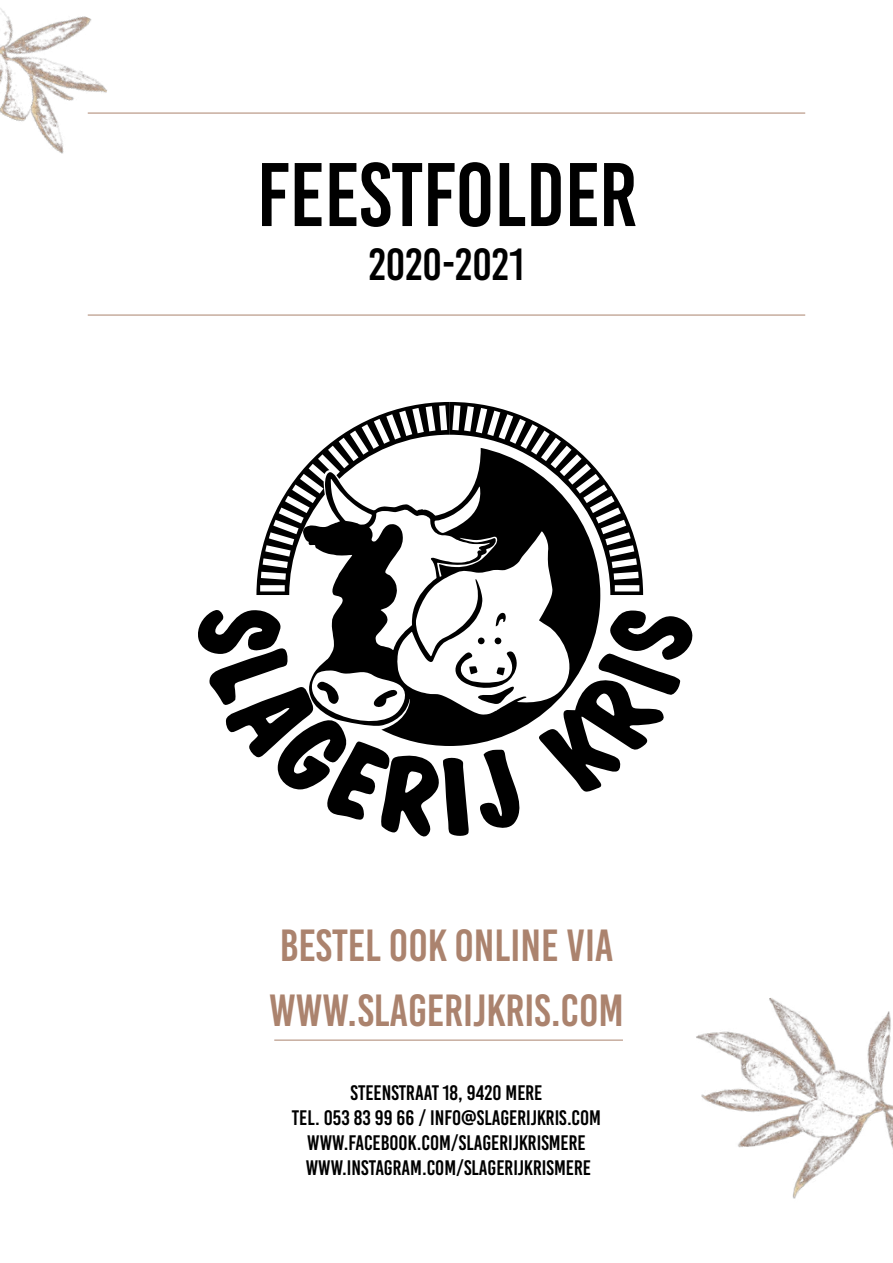
<style>
.page{position:relative;width:893px;height:1263px;background:#fff}
.page>*{position:absolute;margin:0;border:0;box-sizing:border-box;transform-origin:0 0}
.t1{font:90px "Bebas Kai";color:#000}
.t2{font:45px/64.8px "Bebas Kai";color:#ab836e}
.t3{font:45px "Bebas Kai";color:#000}
.t4{font:21px/25.2px "Bebas Kai";color:#000;text-align:center}
</style>
<div class="page">
<svg style="left:334px;top:595px;width:266px;height:131px"></svg>
<svg style="left:256px;top:402px;width:387px;height:193px"></svg>
<svg style="left:537px;top:610px;width:156px;height:182px"></svg>
<svg style="left:198px;top:609px;width:328px;height:228px"></svg>
<hr style="left:88px;top:315px;width:717px;height:1px;background:#ab836e">
<hr style="left:88px;top:113px;width:717px;height:1px;background:#ab836e">
<hr style="left:274px;top:1040px;width:349px;height:1px;background:#ab836e">
<img style="left:696px;top:998px;width:197px;height:201px">
<img style="left:0;top:8px;width:130px;height:146px">
<h1 class="t1" style="left:257px;top:147px;width:382px">FEESTFOLDER</h1>
<h2 class="t3" style="left:369px;top:240px;width:157px">2020-2021</h2>
<h2 class="t2" style="left:269px;top:914px;width:356px">BESTEL OOK ONLINE VIA<br>WWW.SLAGERIJKRIS.COM</h2>
<p class="t4" style="left:292px;top:1080px;width:311px">STEENSTRAAT 18, 9420 MERE<br>TEL. 053 83 99 66 / INFO@SLAGERIJKRIS.COM WWW.FACEBOOK.COM/SLAGERIJKRISMERE WWW.INSTAGRAM.COM/SLAGERIJKRISMERE</p>
</div>
